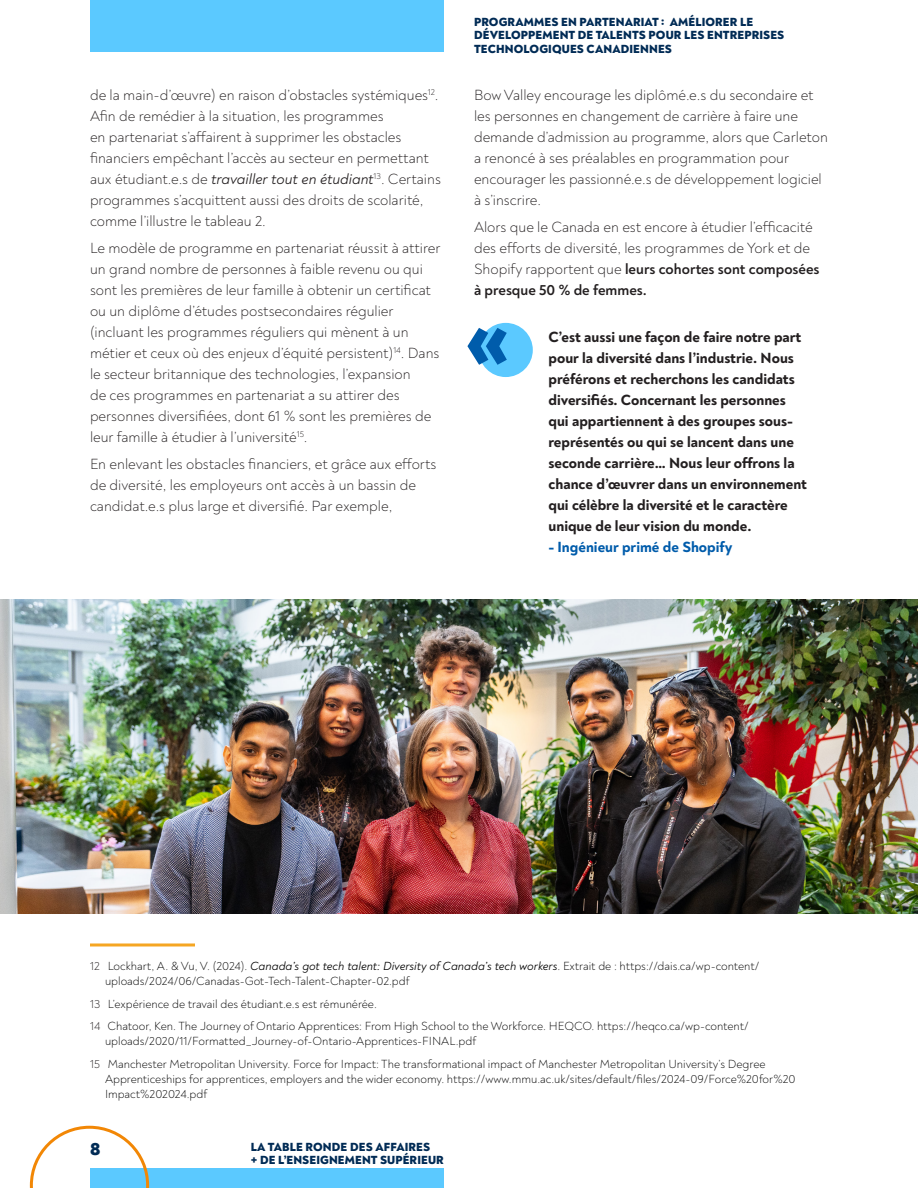
<style>
.page{position:relative;width:918px;height:1188px;background:#fff}
.page>*{position:absolute;margin:0;border:0;box-sizing:border-box;transform-origin:0 0}
.t1{font:800 18px "Noah";color:#012b55}
.Body{font:300 15px/21px "Noah";color:#231f20}
.t2{font:800 15px/21px "Noah";color:#231f20}
.t3{font:800 15px "Noah";color:#005cab}
.Footnotes{font:300 12px/15px "Noah";color:#000}
.t4{font:800 12px/13.5px "Noah";letter-spacing:.01em;color:#012b55}
.s1{font-weight:400;font-style:italic}
.s2{font-weight:700}
.s3{color:#231f20}
</style>
<div class="page">
<hr style="left:90px;top:943px;width:105px;height:3px;background:#f5a623">
<img style="left:0;top:600px;width:918px;height:314px">
<div style="left:479px;top:323px;width:54px;height:54px;background:#5bc9ff;border-radius:50%"></div>
<svg style="left:467px;top:328px;width:40px;height:37px"></svg>
<div style="left:90px;top:0;width:354px;height:52px;background:#5bc9ff"></div>
<div style="left:90px;top:1168px;width:354px;height:20px;background:#5bc9ff"></div>
<svg style="left:30px;top:1126px;width:119px;height:62px"></svg>
<p class="Body" style="left:90px;top:85px;width:352px">de la main-d’œuvre) en raison d’obstacles systémiques<sup>12</sup>.<br>Afin de remédier à la situation, les programmes<br>en partenariat s’affairent à supprimer les obstacles financiers empêchant l’accès au secteur en permettant aux étudiant.e.s de <span class="s1">travailler tout en étudiant</span><sup>13</sup>. Certains programmes s’acquittent aussi des droits de scolarité, comme l’illustre le tableau 2.</p>
<p class="Body" style="left:90px;top:238px;width:352px">Le modèle de programme en partenariat réussit à attirer un grand nombre de personnes à faible revenu ou qui sont les premières de leur famille à obtenir un certificat ou un diplôme d’études postsecondaires régulier (incluant les programmes réguliers qui mènent à un métier et ceux où des enjeux d’équité persistent)<sup>14</sup>. Dans le secteur britannique des technologies, l’expansion<br>de ces programmes en partenariat a su attirer des personnes diversifiées, dont 61 % sont les premières de leur famille à étudier à l’université<sup>15</sup>.</p>
<p class="Body" style="left:90px;top:454px;width:348px">En enlevant les obstacles financiers, et grâce aux efforts de diversité, les employeurs ont accès à un bassin de candidat.e.s plus large et diversifié. Par exemple,</p>
<p class="t4" style="left:474px;top:15px;width:312px">PROGRAMMES EN PARTENARIAT : AMÉLIORER LE<br>DÉVELOPPEMENT DE TALENTS POUR LES ENTREPRISES<br>TECHNOLOGIQUES CANADIENNES</p>
<p class="Body" style="left:474px;top:85px;width:355px">Bow Valley encourage les diplômé.e.s du secondaire et les personnes en changement de carrière à faire une demande d’admission au programme, alors que Carleton a renoncé à ses préalables en programmation pour encourager les passionné.e.s de développement logiciel à s’inscrire.</p>
<p class="Body" style="left:474px;top:217px;width:347px">Alors que le Canada en est encore à étudier l’efficacité des efforts de diversité, les programmes de York et de Shopify rapportent que <span class="s2">leurs cohortes sont composées à presque 50 % de femmes.</span></p>
<p class="t2" style="left:549px;top:327px;width:260px">C’est aussi une façon de faire notre part pour la diversité dans l’industrie. Nous préférons et recherchons les candidats diversifiés. Concernant les personnes qui appartiennent à des groupes sous&shy;représentés ou qui se lancent dans une seconde carrière… Nous leur offrons la chance d’œuvrer dans un environnement qui célèbre la diversité et le caractère unique de leur vision du monde.</p>
<p class="t3" style="left:549px;top:538px;width:186px">- Ingénieur primé de Shopify</p>
<p class="Footnotes" style="left:105px;top:959px;width:656px;text-indent:-15px"><span class="s3">12</span> Lockhart, A. &amp; Vu, V. (2024). <span class="s1">Canada’s got tech talent: Diversity of Canada’s tech workers</span>. Extrait de : https://dais.ca/wp-content/ uploads/2024/06/Canadas-Got-Tech-Talent-Chapter-02.pdf</p>
<p class="Footnotes" style="left:90px;top:997px;width:288px"><span class="s3">13</span> L’expérience de travail des étudiant.e.s est rémunérée.</p>
<p class="Footnotes" style="left:105px;top:1019px;width:645px;text-indent:-15px"><span class="s3">14</span> Chatoor, Ken. The Journey of Ontario Apprentices: From High School to the Workforce. HEQCO. https://heqco.ca/wp-content/ uploads/2020/11/Formatted_Journey-of-Ontario-Apprentices-FINAL.pdf</p>
<p class="Footnotes" style="left:105px;top:1057px;width:692px;text-indent:-15px"><span class="s3">15</span> Manchester Metropolitan University. Force for Impact: The transformational impact of Manchester Metropolitan University’s Degree<br>Apprenticeships for apprentices, employers and the wider economy. https://www.mmu.ac.uk/sites/default/files/2024-09/Force%20for%20<br>Impact%202024.pdf</p>
<p class="t1" style="left:90px;top:1137px;width:12px">8</p>
<p class="t4" style="left:251px;top:1140px;width:195px">LA TABLE RONDE DES AFFAIRES<br>+ DE L’ENSEIGNEMENT SUPÉRIEUR</p>
</div>
